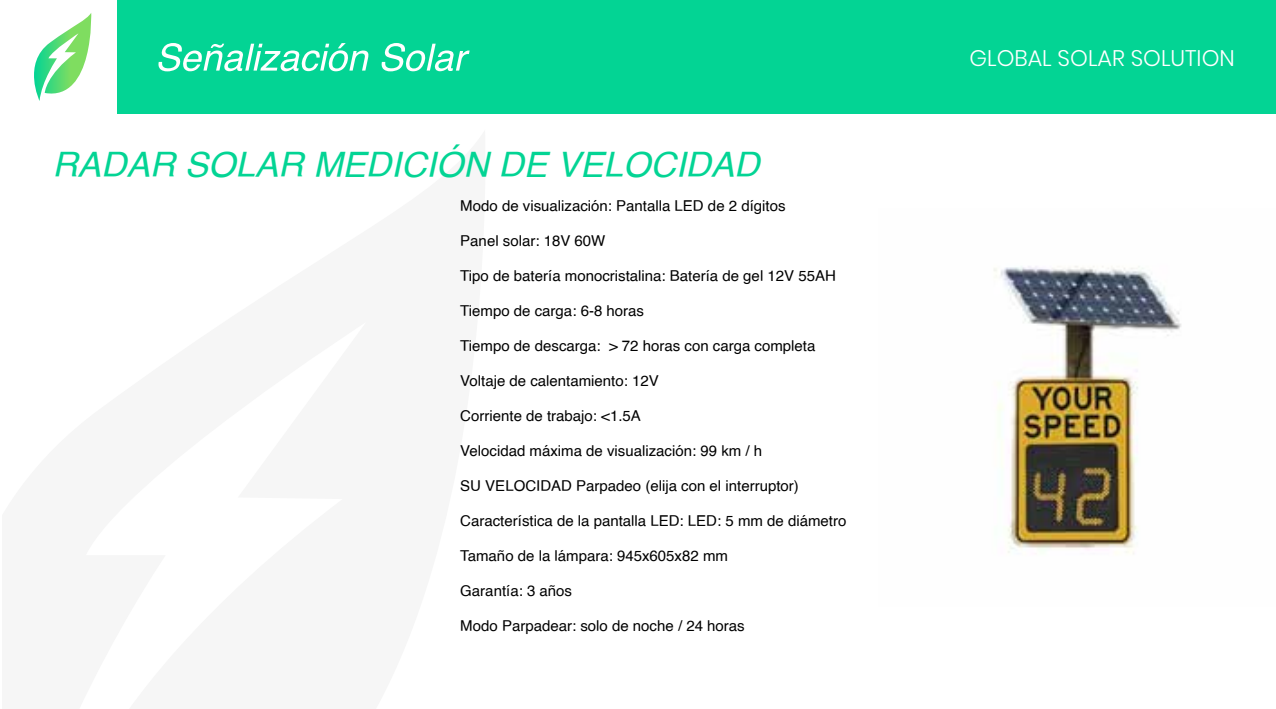
<style>
.page{position:relative;width:1276px;height:709px;background:#fff}
.page>*{position:absolute;margin:0;border:0;box-sizing:border-box;transform-origin:0 0}
.t1{font:italic 35px "Helvetica";color:#03d494}
.t2{font:300 22.5px "Poppins";color:#fff}
.t3{font:15px "Helvetica";color:#000}
</style>
<div class="page">
<img style="left:994px;top:266px;width:187px;height:288px">
<div style="left:118px;top:0;width:1158px;height:114px;background:#03d494"></div>
<svg style="left:34px;top:13px;width:58px;height:88px"></svg>
<svg style="left:158px;top:43px;width:311px;height:28px"></svg>
<h1 class="t1" style="left:52px;top:137px;width:708px">RADAR SOLAR MEDICIÓN DE VELOCIDAD</h1>
<p class="t3" style="left:460px;top:194px;width:327px">Modo de visualización: Pantalla LED de 2 dígitos</p>
<p class="t3" style="left:460px;top:229px;width:147px">Panel solar: 18V 60W</p>
<p class="t3" style="left:460px;top:264px;width:377px">Tipo de batería monocristalina: Batería de gel 12V 55AH</p>
<p class="t3" style="left:460px;top:299px;width:185px">Tiempo de carga: 6-8 horas</p>
<p class="t3" style="left:460px;top:334px;width:357px">Tiempo de descarga: &gt; 72 horas con carga completa</p>
<p class="t3" style="left:460px;top:369px;width:200px">Voltaje de calentamiento: 12V</p>
<p class="t3" style="left:460px;top:404px;width:182px">Corriente de trabajo: &lt;1.5A</p>
<p class="t3" style="left:460px;top:439px;width:303px">Velocidad máxima de visualización: 99 km / h</p>
<p class="t3" style="left:460px;top:474px;width:340px">SU VELOCIDAD Parpadeo (elija con el interruptor)</p>
<p class="t3" style="left:460px;top:509px;width:387px">Característica de la pantalla LED: LED: 5 mm de diámetro</p>
<p class="t3" style="left:460px;top:544px;width:269px">Tamaño de la lámpara: 945x605x82 mm</p>
<p class="t3" style="left:460px;top:579px;width:113px">Garantía: 3 años</p>
<p class="t3" style="left:460px;top:614px;width:286px">Modo Parpadear: solo de noche / 24 horas</p>
<h2 class="t2" style="left:969px;top:45px;width:267px">GLOBAL SOLAR SOLUTION</h2>
</div>
